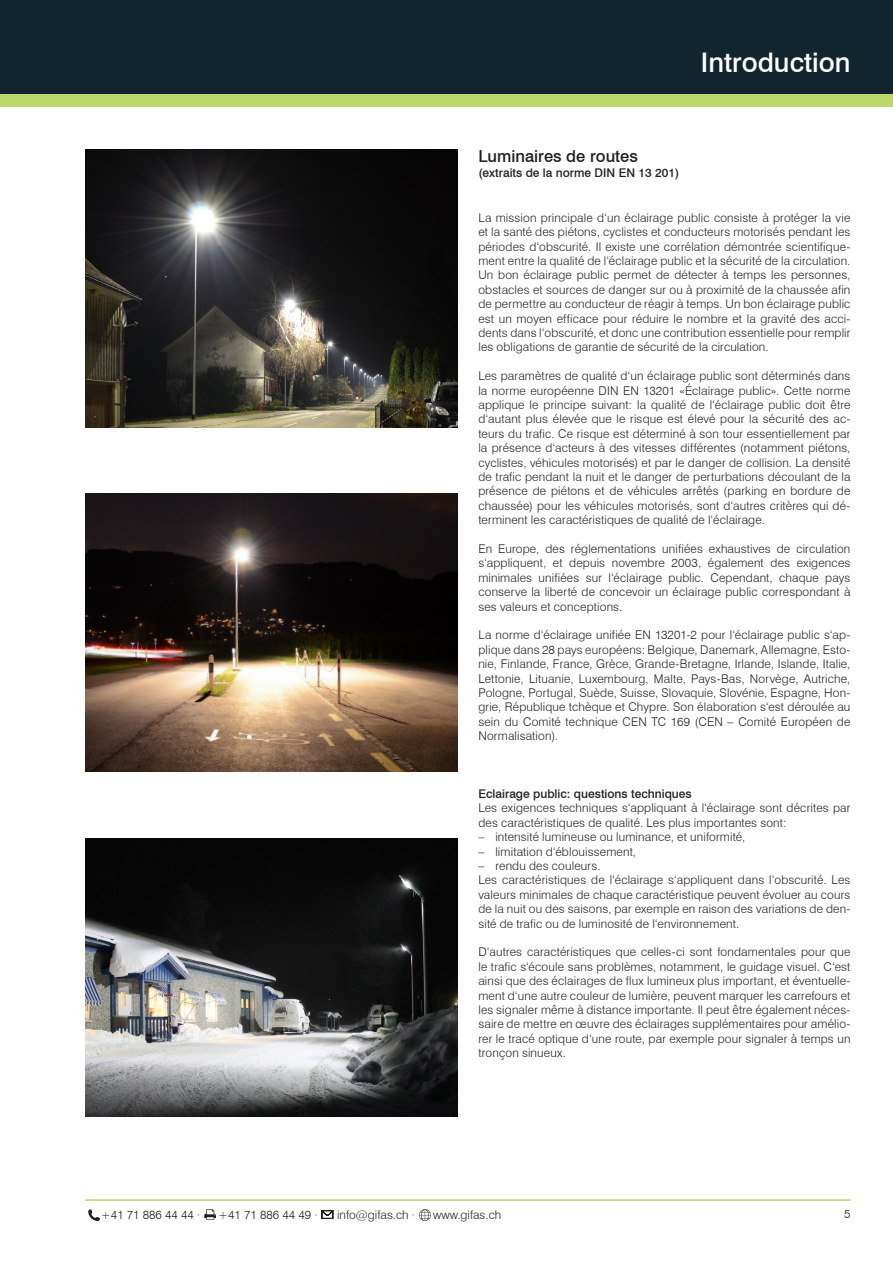
<style>
.page{position:relative;width:893px;height:1263px;background:#fff}
.page>*{position:absolute;margin:0;border:0;box-sizing:border-box;transform-origin:0 0}
.Haupttitel_rechts{font:500 27px "Swiss 721 BT";color:#fff}
.t1{font:500 16.5px "Swiss 721 BT";color:#231f20}
.t2{font:300 12px/14.4px "Swiss 721 BT";letter-spacing:.015em;color:#231f20;text-align:justify}
.t3{font:500 12px "Swiss 721 BT";color:#231f20}
</style>
<div class="page">
<div style="left:0;top:89px;width:893px;height:17px;background:#bbd76a"></div>
<div style="left:0;top:0;width:893px;height:94px;background:#112530"></div>
<hr style="left:85px;top:1199px;width:765px;height:2px;background:#bbd76a">
<svg style="left:88px;top:1209px;width:12px;height:12px"></svg>
<svg style="left:204px;top:1209px;width:12px;height:11px"></svg>
<svg style="left:322px;top:1210px;width:11px;height:9px"></svg>
<svg style="left:419px;top:1209px;width:12px;height:12px"></svg>
<img style="left:85px;top:494px;width:372px;height:277px">
<img style="left:85px;top:838px;width:372px;height:278px">
<img style="left:85px;top:150px;width:372px;height:277px">
<p class="Haupttitel_rechts" style="left:701px;top:46px;width:151px">Introduction</p>
<p class="t1" style="left:478px;top:146px;width:161px">Luminaires de routes</p>
<p class="t3" style="left:478px;top:166px;width:203px">(extraits de la norme DIN EN 13 201)</p>
<p class="t2" style="left:478px;top:210px;width:374px">La mission principale d‘un éclairage public consiste à protéger la vie et la santé des piétons, cyclistes et conducteurs motorisés pendant les périodes d‘obscurité. Il existe une corrélation démontrée scientifique&shy;ment entre la qualité de l‘éclairage public et la sécurité de la circulation.<br>Un bon éclairage public permet de détecter à temps les personnes, obstacles et sources de danger sur ou à proximité de la chaussée afin de permettre au conducteur de réagir à temps. Un bon éclairage public est un moyen efficace pour réduire le nombre et la gravité des acci&shy;dents dans l‘obscurité, et donc une contribution essentielle pour remplir les obligations de garantie de sécurité de la circulation.</p>
<p class="t2" style="left:478px;top:369px;width:374px">Les paramètres de qualité d‘un éclairage public sont déterminés dans la norme européenne DIN EN 13201 «Éclairage public». Cette norme applique le principe suivant: la qualité de l‘éclairage public doit être d‘autant plus élevée que le risque est élevé pour la sécurité des ac&shy;teurs du trafic. Ce risque est déterminé à son tour essentiellement par la présence d‘acteurs à des vitesses différentes (notamment piétons, cyclistes, véhicules motorisés) et par le danger de collision. La densité de trafic pendant la nuit et le danger de perturbations découlant de la présence de piétons et de véhicules arrêtés (parking en bordure de chaussée) pour les véhicules motorisés, sont d‘autres critères qui dé&shy;terminent les caractéristiques de qualité de l‘éclairage.</p>
<p class="t2" style="left:478px;top:541px;width:374px">En Europe, des réglementations unifiées exhaustives de circulation s‘appliquent, et depuis novembre 2003, également des exigences minimales unifiées sur l‘éclairage public. Cependant, chaque pays conserve la liberté de concevoir un éclairage public correspondant à ses valeurs et conceptions.</p>
<p class="t2" style="left:478px;top:628px;width:374px">La norme d‘éclairage unifiée EN 13201-2 pour l‘éclairage public s‘ap&shy;plique dans 28 pays européens: Belgique, Danemark, Allemagne, Esto&shy;nie, Finlande, France, Grèce, Grande-Bretagne, Irlande, Islande, Italie, Lettonie, Lituanie, Luxembourg, Malte, Pays-Bas, Norvège, Autriche, Pologne, Portugal, Suède, Suisse, Slovaquie, Slovénie, Espagne, Hon&shy;grie, République tchèque et Chypre. Son élaboration s‘est déroulée au sein du Comité technique CEN TC 169 (CEN – Comité Européen de Normalisation).</p>
<p class="t3" style="left:478px;top:786px;width:215px">Eclairage public: questions techniques</p>
<p class="t2" style="left:478px;top:801px;width:374px">Les exigences techniques s‘appliquant à l‘éclairage sont décrites par des caractéristiques de qualité. Les plus importantes sont:</p>
<p class="t2" style="left:478px;top:829px;width:269px">– intensité lumineuse ou luminance, et uniformité,</p>
<p class="t2" style="left:478px;top:844px;width:159px">– limitation d‘éblouissement,</p>
<p class="t2" style="left:478px;top:858px;width:124px">– rendu des couleurs.</p>
<p class="t2" style="left:478px;top:873px;width:374px">Les caractéristiques de l‘éclairage s‘appliquent dans l‘obscurité. Les valeurs minimales de chaque caractéristique peuvent évoluer au cours de la nuit ou des saisons, par exemple en raison des variations de den&shy;sité de trafic ou de luminosité de l‘environnement.</p>
<p class="t2" style="left:478px;top:945px;width:374px">D‘autres caractéristiques que celles-ci sont fondamentales pour que le trafic s‘écoule sans problèmes, notamment, le guidage visuel. C‘est ainsi que des éclairages de flux lumineux plus important, et éventuelle&shy;ment d‘une autre couleur de lumière, peuvent marquer les carrefours et les signaler même à distance importante. Il peut être également néces&shy;saire de mettre en œuvre des éclairages supplémentaires pour amélio&shy;rer le tracé optique d‘une route, par exemple pour signaler à temps un tronçon sinueux.</p>
<p class="t2" style="left:101px;top:1207px;width:101px">+41 71 886 44 44 ·</p>
<p class="t2" style="left:218px;top:1207px;width:101px">+41 71 886 44 49 ·</p>
<p class="t2" style="left:337px;top:1207px;width:80px">info@gifas.ch ·</p>
<p class="t2" style="left:433px;top:1207px;width:70px">www.gifas.ch</p>
<p class="t2" style="left:844px;top:1207px;width:8px">5</p>
</div>
